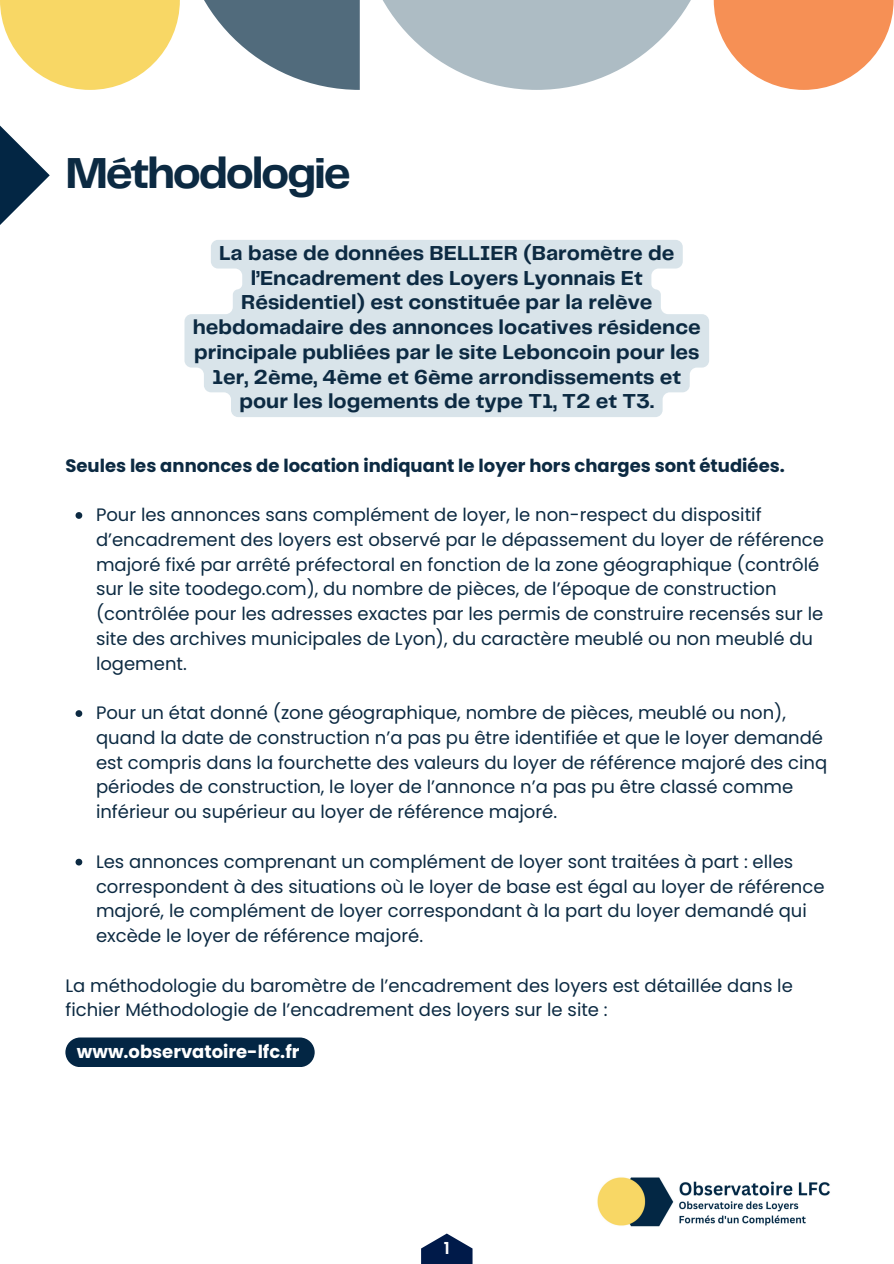
<style>
.page{position:relative;width:894px;height:1264px;background:#fff}
.page>*{position:absolute;margin:0;border:0;box-sizing:border-box;transform-origin:0 0}
.t1{font:700 45px "Telegraf";letter-spacing:-.05em;color:#0c2a42}
.t2{font:700 21px/24.8px "Telegraf";color:#0c2a42;text-align:center}
.t3{font:18px/24.8px "Poppins";color:#0c2a42}
.t4{font:700 18px "Poppins";color:#0c2a42}
.t5{font:700 18px "Poppins";color:#fff}
.t6{font:600 16.5px "Poppins";color:#fff}
</style>
<div class="page">
<img style="left:597px;top:1177px;width:233px;height:50px">
<svg style="left:421px;top:1233px;width:51px;height:30px;fill:#001a49"></svg>
<svg style="left:0;top:0;width:893px;height:90px"></svg>
<svg style="left:0;top:125px;width:50px;height:100px"></svg>
<svg style="left:184px;top:240px;width:525px;height:177px;background:#dce6ec"></svg>
<svg style="left:75px;top:512px;width:7px;height:7px"></svg>
<svg style="left:75px;top:710px;width:7px;height:7px"></svg>
<svg style="left:75px;top:858px;width:7px;height:7px"></svg>
<div style="left:65px;top:1037px;width:249px;height:30px;background:#032644;border-radius:15px"></div>
<h1 class="t1" style="left:65px;top:142px;width:287px">Méthodologie</h1>
<p class="t2" style="left:193px;top:240px;width:509px">La base de données BELLIER (Baromètre de l’Encadrement des Loyers Lyonnais Et Résidentiel) est constituée par la relève hebdomadaire des annonces locatives résidence principale publiées par le site Leboncoin pour les 1er, 2ème, 4ème et 6ème arrondissements et pour les logements de type T1, T2 et T3.</p>
<p class="t4" style="left:65px;top:455px;width:720px">Seules les annonces de location indiquant le loyer hors charges sont étudiées.</p>
<p class="t3" style="left:96px;top:502px;width:729px">Pour les annonces sans complément de loyer, le non-respect du dispositif d’encadrement des loyers est observé par le dépassement du loyer de référence majoré fixé par arrêté préfectoral en fonction de la zone géographique (contrôlé sur le site toodego.com), du nombre de pièces, de l’époque de construction (contrôlée pour les adresses exactes par les permis de construire recensés sur le site des archives municipales de Lyon), du caractère meublé ou non meublé du logement.</p>
<p class="t3" style="left:96px;top:700px;width:732px">Pour un état donné (zone géographique, nombre de pièces, meublé ou non), quand la date de construction n’a pas pu être identifiée et que le loyer demandé est compris dans la fourchette des valeurs du loyer de référence majoré des cinq périodes de construction, le loyer de l’annonce n’a pas pu être classé comme inférieur ou supérieur au loyer de référence majoré.</p>
<p class="t3" style="left:96px;top:849px;width:729px">Les annonces comprenant un complément de loyer sont traitées à part : elles correspondent à des situations où le loyer de base est égal au loyer de référence majoré, le complément de loyer correspondant à la part du loyer demandé qui excède le loyer de référence majoré.</p>
<p class="t3" style="left:65px;top:973px;width:728px">La méthodologie du baromètre de l’encadrement des loyers est détaillée dans le fichier Méthodologie de l’encadrement des loyers sur le site :</p>
<p class="t5" style="left:77px;top:1041px;width:224px">www.observatoire-lfc.fr</p>
<p class="t6" style="left:443px;top:1238px;width:7px">1</p>
</div>
